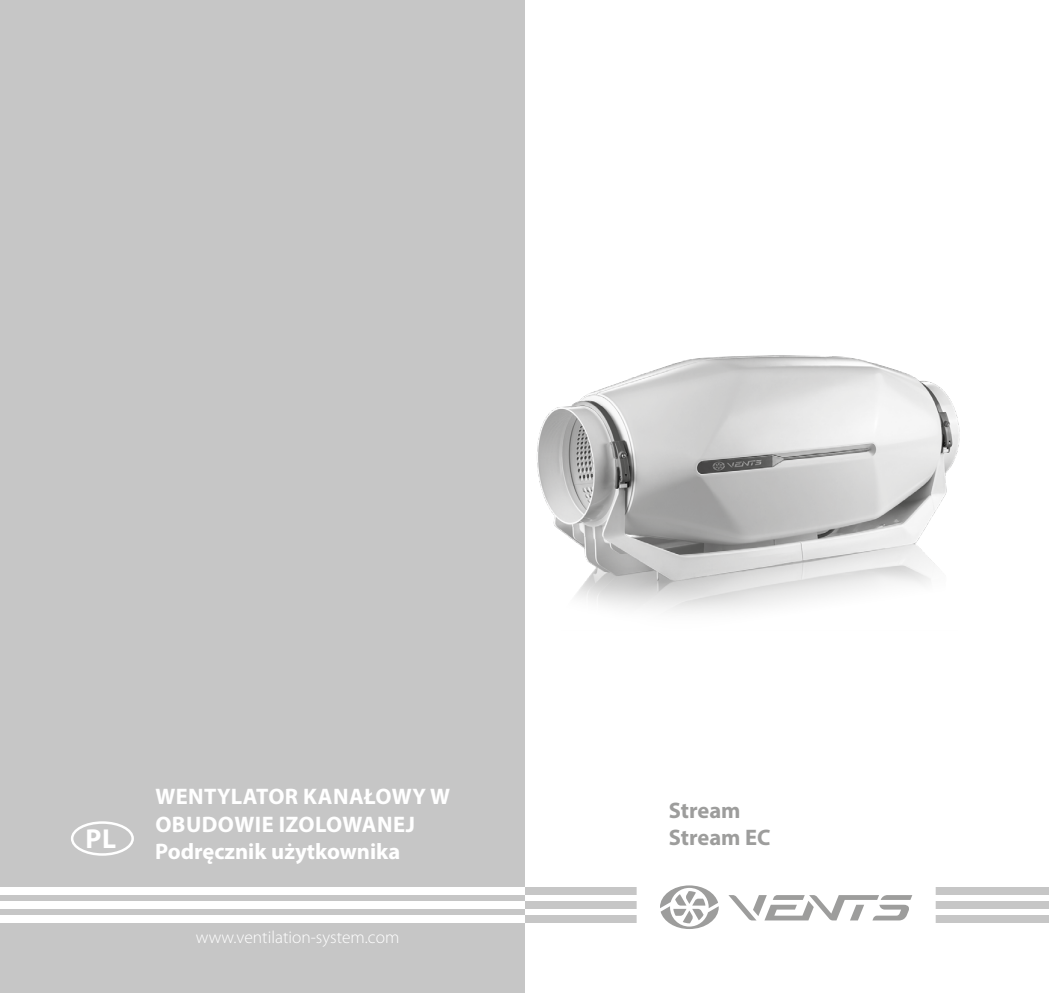
<style>
.page{position:relative;width:1049px;height:993px;background:#fff}
.page>*{position:absolute;margin:0;border:0;box-sizing:border-box;transform-origin:0 0}
.t1{font:700 27.5px "Myriad Pro";color:#fff}
.t2{font:700 22.5px/27px "Myriad Pro";letter-spacing:.01em;color:#fff}
.t3{font:700 22.5px "Myriad Pro";color:#9d9d9c}
.t4{font:300 17.5px "Myriad Pro";color:#fff}
</style>
<div class="page">
<div style="left:0;top:0;width:524px;height:992px;background:#c6c6c6"></div>
<div style="left:524px;top:915px;width:525px;height:7px;background:#c6c6c6"></div>
<div style="left:0;top:915px;width:524px;height:7px;background:#fff"></div>
<div style="left:524px;top:900px;width:525px;height:7px;background:#c6c6c6"></div>
<div style="left:0;top:900px;width:524px;height:7px;background:#fff"></div>
<div style="left:524px;top:886px;width:525px;height:7px;background:#c6c6c6"></div>
<div style="left:0;top:886px;width:524px;height:7px;background:#fff"></div>
<div style="left:638px;top:874px;width:296px;height:60px;background:#fff"></div>
<svg style="left:728px;top:895px;width:184px;height:25px"></svg>
<svg style="left:660px;top:885px;width:59px;height:43px"></svg>
<div style="left:71px;top:821px;width:63px;height:34px;border:2px solid #fff;border-radius:50%"></div>
<img style="left:537px;top:355px;width:423px;height:257px">
<p class="t2" style="left:155px;top:782px;width:296px">WENTYLATOR KANAŁOWY W<br>OBUDOWIE IZOLOWANEJ<br>Podręcznik użytkownika</p>
<p class="t3" style="left:669px;top:795px;width:73px">Stream</p>
<p class="t1" style="left:86px;top:820px;width:32px">PL</p>
<p class="t3" style="left:669px;top:822px;width:103px">Stream EC</p>
<p class="t4" style="left:196px;top:926px;width:205px">www.ventilation-system.com</p>
</div>
